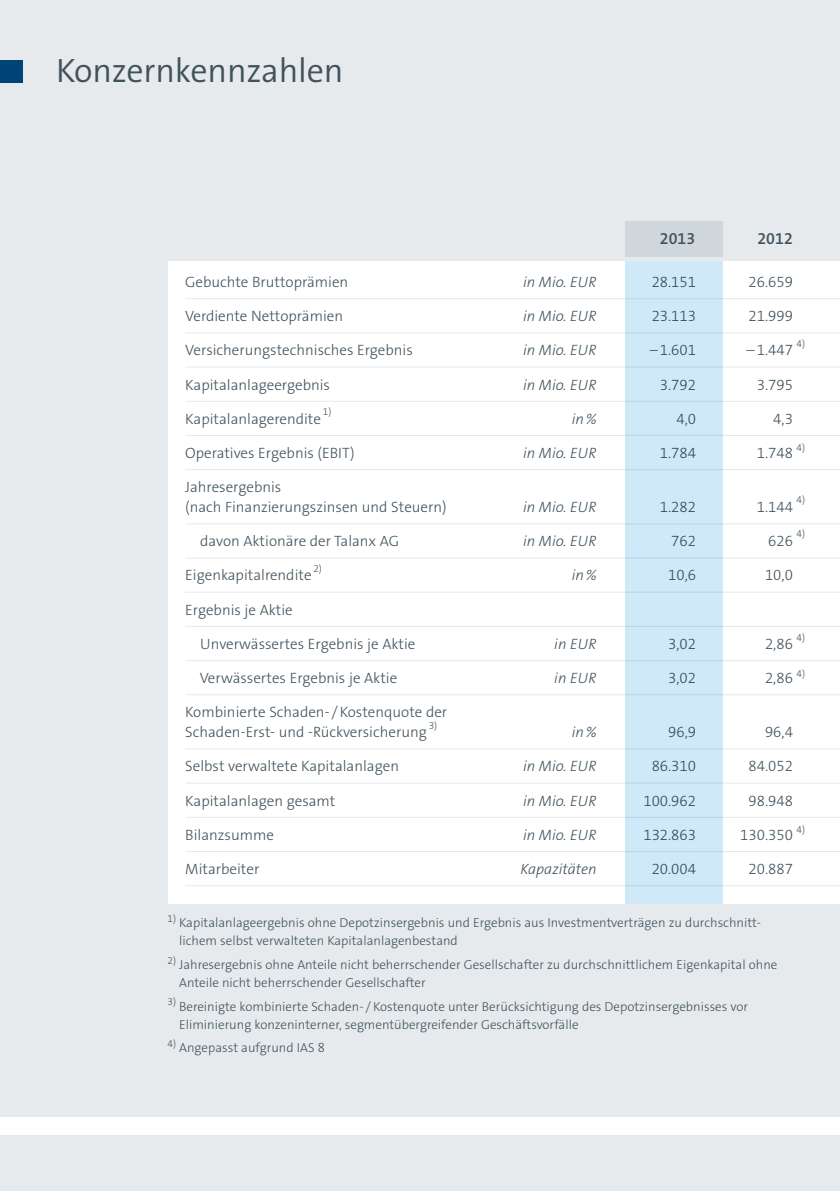
<style>
.page{position:relative;width:840px;height:1191px;background:#fff}
.page>*{position:absolute;margin:0;border:0;box-sizing:border-box;transform-origin:0 0}
.Headline{font:34px "The Sans LP4 Se Lig";letter-spacing:-.005em;color:#41525c}
._02_Headline_SemiBol{font:16px "The Sans LP6 Se Bld";letter-spacing:.005em;color:#41525c}
._02_Beschriftung_Sem{font:15px/20px "The Sans LP3 Lig";color:#41525c}
._02_Beschriftung_Sem-2{font:15px "The Sans LP3 Lig IT";color:#41525c}
.t1{font:13px/18px "The Sans LP3 Lig";color:#41525c}
._02_Beschriftung_Sem-3{font:10px "The Sans LP3 Lig";color:#41525c}
</style>
<div class="page">
<div style="left:0;top:1134px;width:839px;height:57px;background:#e6eaed"></div>
<div style="left:0;top:0;width:839px;height:1116px;background:#e6eaed"></div>
<div style="left:624px;top:222px;width:98px;height:35px;background:#cfd7dc"></div>
<div style="left:168px;top:261px;width:671px;height:642px;background:#fff"></div>
<hr style="left:185px;top:298px;width:654px;height:1px;background:#e6eaed">
<hr style="left:185px;top:332px;width:654px;height:1px;background:#e6eaed">
<hr style="left:185px;top:366px;width:654px;height:1px;background:#e6eaed">
<hr style="left:185px;top:401px;width:654px;height:1px;background:#e6eaed">
<hr style="left:185px;top:435px;width:654px;height:1px;background:#e6eaed">
<hr style="left:185px;top:469px;width:654px;height:1px;background:#e6eaed">
<hr style="left:185px;top:523px;width:654px;height:1px;background:#e6eaed">
<hr style="left:185px;top:557px;width:654px;height:1px;background:#e6eaed">
<hr style="left:185px;top:591px;width:654px;height:1px;background:#e6eaed">
<hr style="left:185px;top:626px;width:654px;height:1px;background:#e6eaed">
<hr style="left:185px;top:660px;width:654px;height:1px;background:#e6eaed">
<hr style="left:185px;top:694px;width:654px;height:1px;background:#e6eaed">
<hr style="left:185px;top:748px;width:654px;height:1px;background:#e6eaed">
<hr style="left:185px;top:782px;width:654px;height:1px;background:#e6eaed">
<hr style="left:185px;top:817px;width:654px;height:1px;background:#e6eaed">
<hr style="left:185px;top:851px;width:654px;height:1px;background:#e6eaed">
<hr style="left:185px;top:885px;width:654px;height:1px;background:#e6eaed">
<div style="left:624px;top:261px;width:98px;height:642px;background:#cfe9f8"></div>
<div style="left:0;top:60px;width:23px;height:23px;background:#004578"></div>
<p class="Headline" style="left:56px;top:49px;width:289px">Konzernkennzahlen</p>
<p class="_02_Headline_SemiBol" style="left:659px;top:228px;width:37px">2013</p>
<p class="_02_Headline_SemiBol" style="left:757px;top:228px;width:37px">2012</p>
<p class="_02_Beschriftung_Sem" style="left:185px;top:272px;width:164px">Gebuchte Bruttoprämien</p>
<p class="_02_Beschriftung_Sem-2" style="left:523px;top:272px;width:75px">in Mio. EUR</p>
<p class="_02_Beschriftung_Sem" style="left:651px;top:272px;width:46px">28.151</p>
<p class="_02_Beschriftung_Sem" style="left:748px;top:272px;width:46px">26.659</p>
<p class="_02_Beschriftung_Sem" style="left:185px;top:306px;width:159px">Verdiente Nettoprämien</p>
<p class="_02_Beschriftung_Sem-2" style="left:523px;top:306px;width:75px">in Mio. EUR</p>
<p class="_02_Beschriftung_Sem" style="left:651px;top:306px;width:46px">23.113</p>
<p class="_02_Beschriftung_Sem" style="left:748px;top:306px;width:46px">21.999</p>
<p class="_02_Beschriftung_Sem" style="left:185px;top:340px;width:229px">Versicherungstechnisches Ergebnis</p>
<p class="_02_Beschriftung_Sem-2" style="left:523px;top:341px;width:75px">in Mio. EUR</p>
<p class="_02_Beschriftung_Sem" style="left:649px;top:340px;width:48px">–1.601</p>
<p class="_02_Beschriftung_Sem" style="left:746px;top:340px;width:48px">–1.447</p>
<p class="_02_Beschriftung_Sem" style="left:185px;top:374px;width:146px">Kapitalanlageergebnis</p>
<p class="_02_Beschriftung_Sem-2" style="left:523px;top:375px;width:75px">in Mio. EUR</p>
<p class="_02_Beschriftung_Sem" style="left:659px;top:374px;width:38px">3.792</p>
<p class="_02_Beschriftung_Sem" style="left:756px;top:374px;width:38px">3.795</p>
<p class="_02_Beschriftung_Sem" style="left:185px;top:409px;width:137px">Kapitalanlagerendite</p>
<p class="_02_Beschriftung_Sem-3" style="left:796px;top:337px;width:10px">4)</p>
<p class="_02_Beschriftung_Sem-3" style="left:323px;top:405px;width:10px">1)</p>
<p class="_02_Beschriftung_Sem-2" style="left:571px;top:409px;width:27px">in%</p>
<p class="_02_Beschriftung_Sem" style="left:676px;top:409px;width:21px">4,0</p>
<p class="_02_Beschriftung_Sem" style="left:772px;top:409px;width:21px">4,3</p>
<p class="_02_Beschriftung_Sem-3" style="left:796px;top:441px;width:10px">4)</p>
<p class="_02_Beschriftung_Sem" style="left:185px;top:443px;width:171px">Operatives Ergebnis (EBIT)</p>
<p class="_02_Beschriftung_Sem-2" style="left:523px;top:443px;width:75px">in Mio. EUR</p>
<p class="_02_Beschriftung_Sem" style="left:659px;top:443px;width:38px">1.784</p>
<p class="_02_Beschriftung_Sem" style="left:756px;top:443px;width:38px">1.748</p>
<p class="_02_Beschriftung_Sem" style="left:185px;top:477px;width:263px">Jahresergebnis<br>(nach Finanzierungszinsen und Steuern)</p>
<p class="_02_Beschriftung_Sem-3" style="left:796px;top:493px;width:10px">4)</p>
<p class="_02_Beschriftung_Sem-3" style="left:796px;top:527px;width:10px">4)</p>
<p class="_02_Beschriftung_Sem-2" style="left:523px;top:497px;width:75px">in Mio. EUR</p>
<p class="_02_Beschriftung_Sem" style="left:659px;top:497px;width:38px">1.282</p>
<p class="_02_Beschriftung_Sem" style="left:756px;top:497px;width:38px">1.144</p>
<p class="_02_Beschriftung_Sem" style="left:200px;top:531px;width:200px">davon Aktionäre der Talanx AG</p>
<p class="_02_Beschriftung_Sem-2" style="left:523px;top:531px;width:75px">in Mio. EUR</p>
<p class="_02_Beschriftung_Sem" style="left:671px;top:531px;width:26px">762</p>
<p class="_02_Beschriftung_Sem" style="left:767px;top:531px;width:26px">626</p>
<p class="_02_Beschriftung_Sem" style="left:185px;top:565px;width:128px">Eigenkapitalrendite</p>
<p class="_02_Beschriftung_Sem-3" style="left:313px;top:562px;width:10px">2)</p>
<p class="_02_Beschriftung_Sem-2" style="left:571px;top:566px;width:27px">in%</p>
<p class="_02_Beschriftung_Sem" style="left:667px;top:565px;width:29px">10,6</p>
<p class="_02_Beschriftung_Sem" style="left:764px;top:565px;width:29px">10,0</p>
<p class="_02_Beschriftung_Sem" style="left:185px;top:599px;width:109px">Ergebnis je Aktie</p>
<p class="_02_Beschriftung_Sem" style="left:200px;top:634px;width:216px">Unverwässertes Ergebnis je Aktie</p>
<p class="_02_Beschriftung_Sem-2" style="left:554px;top:634px;width:44px">in EUR</p>
<p class="_02_Beschriftung_Sem" style="left:667px;top:634px;width:29px">3,02</p>
<p class="_02_Beschriftung_Sem" style="left:764px;top:634px;width:29px">2,86</p>
<p class="_02_Beschriftung_Sem" style="left:200px;top:668px;width:199px">Verwässertes Ergebnis je Aktie</p>
<p class="_02_Beschriftung_Sem-2" style="left:554px;top:668px;width:44px">in EUR</p>
<p class="_02_Beschriftung_Sem" style="left:667px;top:668px;width:29px">3,02</p>
<p class="_02_Beschriftung_Sem" style="left:764px;top:668px;width:29px">2,86</p>
<p class="_02_Beschriftung_Sem" style="left:185px;top:702px;width:263px">Kombinierte Schaden- /Kostenquote der<br>Schaden-Erst- und -Rückversicherung</p>
<p class="_02_Beschriftung_Sem-3" style="left:796px;top:631px;width:10px">4)</p>
<p class="_02_Beschriftung_Sem-3" style="left:796px;top:667px;width:10px">4)</p>
<p class="_02_Beschriftung_Sem-3" style="left:428px;top:719px;width:10px">3)</p>
<p class="_02_Beschriftung_Sem-2" style="left:571px;top:722px;width:27px">in%</p>
<p class="_02_Beschriftung_Sem" style="left:667px;top:722px;width:29px">96,9</p>
<p class="_02_Beschriftung_Sem" style="left:764px;top:722px;width:29px">96,4</p>
<p class="_02_Beschriftung_Sem" style="left:185px;top:756px;width:215px">Selbst verwaltete Kapitalanlagen</p>
<p class="_02_Beschriftung_Sem-2" style="left:523px;top:756px;width:75px">in Mio. EUR</p>
<p class="_02_Beschriftung_Sem" style="left:651px;top:756px;width:46px">86.310</p>
<p class="_02_Beschriftung_Sem" style="left:748px;top:756px;width:46px">84.052</p>
<p class="_02_Beschriftung_Sem" style="left:185px;top:790px;width:151px">Kapitalanlagen gesamt</p>
<p class="_02_Beschriftung_Sem-2" style="left:523px;top:791px;width:75px">in Mio. EUR</p>
<p class="_02_Beschriftung_Sem" style="left:643px;top:790px;width:54px">100.962</p>
<p class="_02_Beschriftung_Sem" style="left:748px;top:790px;width:46px">98.948</p>
<p class="_02_Beschriftung_Sem" style="left:185px;top:825px;width:90px">Bilanzsumme</p>
<p class="_02_Beschriftung_Sem-2" style="left:523px;top:825px;width:75px">in Mio. EUR</p>
<p class="_02_Beschriftung_Sem" style="left:643px;top:825px;width:54px">132.863</p>
<p class="_02_Beschriftung_Sem" style="left:739px;top:825px;width:54px">130.350</p>
<p class="_02_Beschriftung_Sem" style="left:185px;top:859px;width:76px">Mitarbeiter</p>
<p class="_02_Beschriftung_Sem-2" style="left:520px;top:859px;width:78px">Kapazitäten</p>
<p class="_02_Beschriftung_Sem" style="left:651px;top:859px;width:46px">20.004</p>
<p class="_02_Beschriftung_Sem" style="left:748px;top:859px;width:46px">20.887</p>
<p class="_02_Beschriftung_Sem-3" style="left:796px;top:822px;width:10px">4)</p>
<p class="t1" style="left:179px;top:913px;width:583px;text-indent:-12px"><sup>1)</sup> Kapitalanlageergebnis ohne Depotzinsergebnis und Ergebnis aus Investmentverträgen zu durchschnitt&shy;lichem selbst verwalteten Kapitalanlagenbestand</p>
<p class="t1" style="left:179px;top:955px;width:599px;text-indent:-12px"><sup>2)</sup> Jahresergebnis ohne Anteile nicht beherrschender Gesellschafter zu durchschnittlichem Eigenkapital ohne<br>Anteile nicht beherrschender Gesellschafter</p>
<p class="t1" style="left:179px;top:997px;width:570px;text-indent:-12px"><sup>3)</sup> Bereinigte kombinierte Schaden- / Kostenquote unter Berücksichtigung des Depotzinsergebnisses vor<br>Eliminierung konzeninterner, segmentübergreifender Geschäftsvorfälle</p>
<p class="t1" style="left:167px;top:1038px;width:159px"><sup>4)</sup> Angepasst aufgrund IAS 8</p>
</div>
